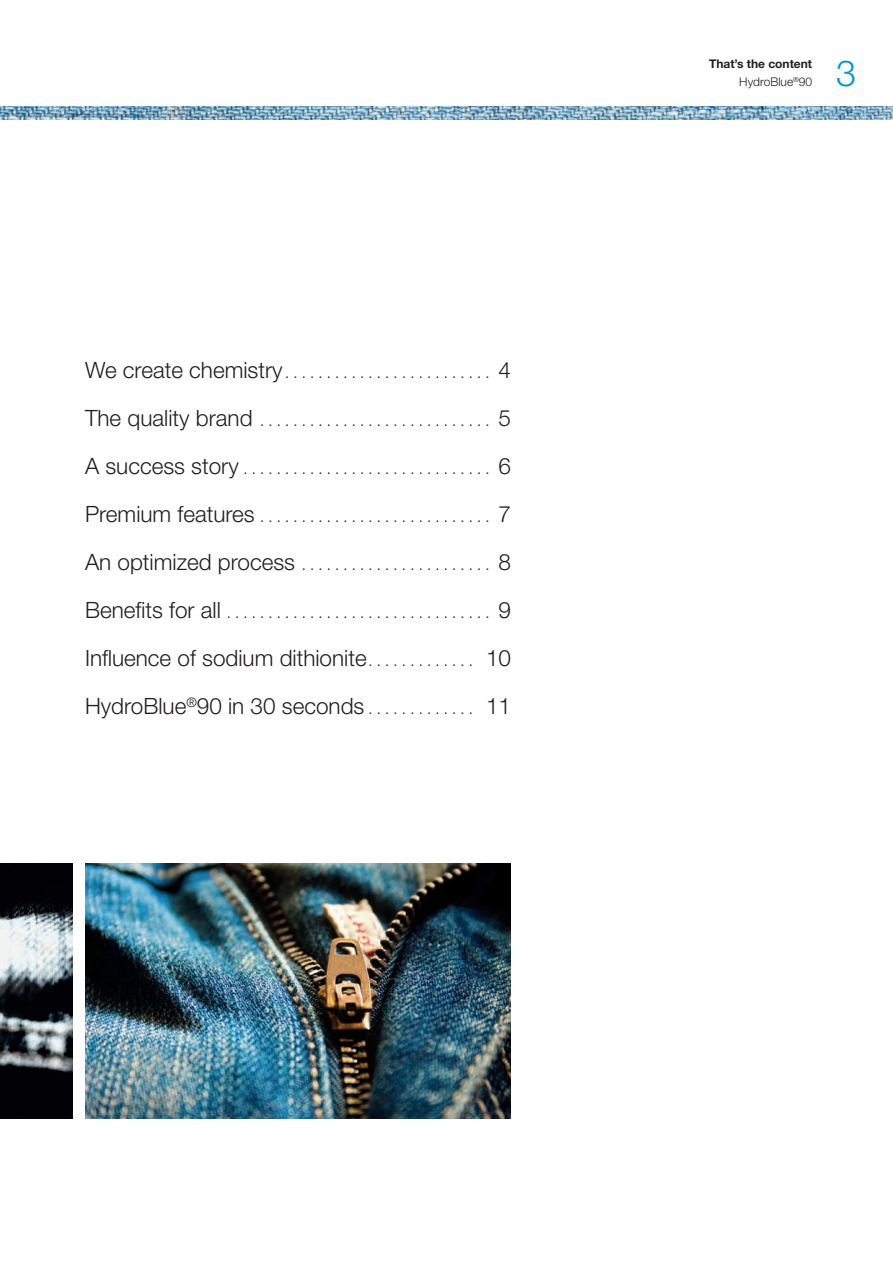
<style>
.page{position:relative;width:893px;height:1263px;background:#fff}
.page>*{position:absolute;margin:0;border:0;box-sizing:border-box;transform-origin:0 0}
.t1{font:300 36px "Helvetica Neue LT Pro";color:#0195d7}
.t2{font:300 22.5px/48.2px "Helvetica Neue LT Pro";color:#231f20}
.t3{font:300 15px "Helvetica Neue LT Pro";color:#231f20}
.t4{font:700 12px/18px "Helvetica Neue LT Pro";color:#231f20;text-align:right}
.s1{font-size:22.5px}
.s2{font-size:15px}
.s3{font-weight:300}
</style>
<div class="page">
<img style="left:0;top:863px;width:72px;height:255px">
<img style="left:85px;top:863px;width:425px;height:255px">
<img style="left:0;top:106px;width:893px;height:13px">
<p class="t3" style="left:85px;top:363px;width:428px"><span class="s1">We create chemistry</span> . . . . . . . . . . . . . . . . . . . . . . . . <span class="s1">4</span></p>
<p class="t3" style="left:85px;top:411px;width:427px"><span class="s1">The quality brand</span> . . . . . . . . . . . . . . . . . . . . . . . . . . . <span class="s1">5</span></p>
<p class="t3" style="left:85px;top:459px;width:427px"><span class="s1">A success story</span> . . . . . . . . . . . . . . . . . . . . . . . . . . . . . <span class="s1">6</span></p>
<p class="t3" style="left:85px;top:507px;width:427px"><span class="s1">Premium features</span> . . . . . . . . . . . . . . . . . . . . . . . . . . . <span class="s1">7</span></p>
<p class="t3" style="left:85px;top:555px;width:427px"><span class="s1">An optimized process</span> . . . . . . . . . . . . . . . . . . . . . . <span class="s1">8</span></p>
<p class="t3" style="left:85px;top:604px;width:427px"><span class="s1">Benefits for all</span> . . . . . . . . . . . . . . . . . . . . . . . . . . . . . . . <span class="s1">9</span></p>
<h2 class="t2" style="left:85px;top:634px;width:427px">Influence of sodium dithionite<span class="s2">. . . . . . . . . . . . .</span> 10<br>HydroBlue<sup>®</sup>90 in 30 seconds <span class="s2">. . . . . . . . . . . . .</span> 11</h2>
<p class="t4" style="left:709px;top:54px;width:105px">That’s the content<br><span class="s3">HydroBlue</span><sup>®</sup><span class="s3">90</span></p>
<h1 class="t1" style="left:836px;top:51px;width:22px">3</h1>
</div>
